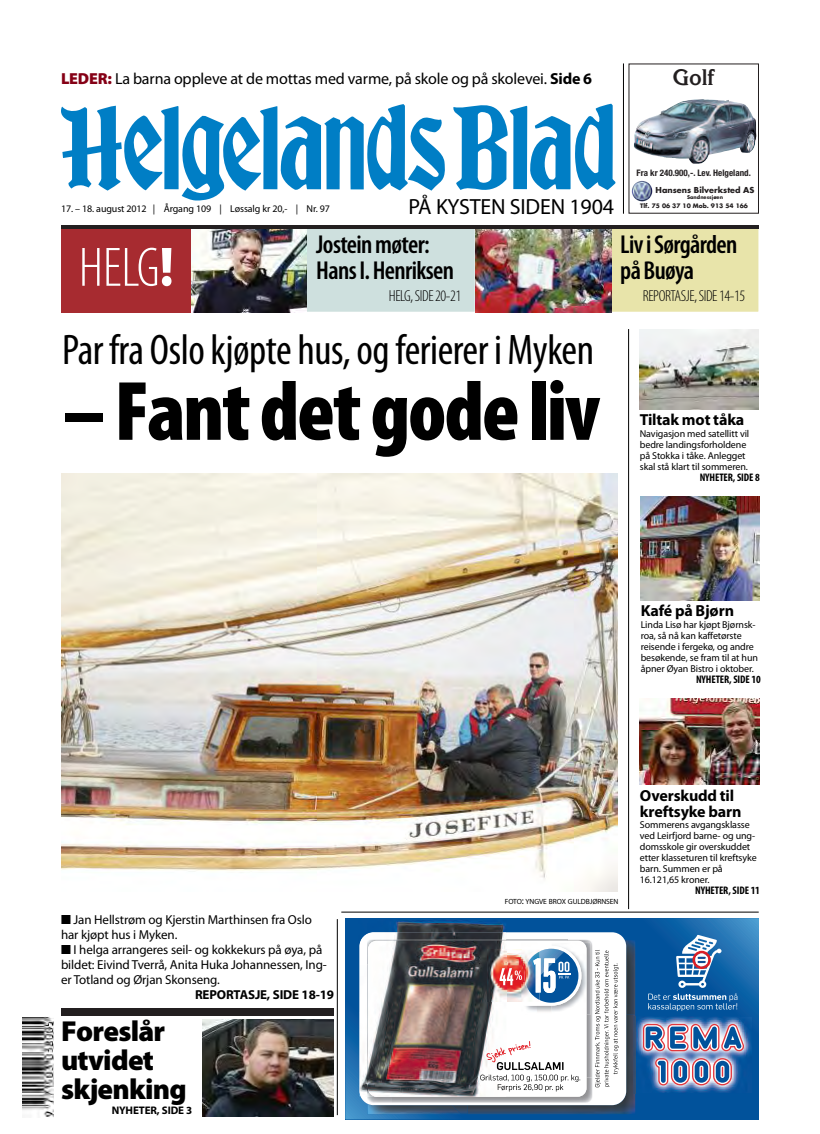
<style>
.page{position:relative;width:820px;height:1134px;background:#fff}
.page>*{position:absolute;margin:0;border:0;box-sizing:border-box;transform-origin:0 0}
.t1{font:900 condensed 85px "Myriad Pro";letter-spacing:-.025em;color:#000}
.t2{font:condensed 43px "Myriad Pro";letter-spacing:-.01em;color:#000}
.t3{font:900 29px/29px "Myriad Pro";letter-spacing:-.025em;color:#000}
.t4{font:600 condensed 26px/26px "Myriad Pro";letter-spacing:-.025em;color:#000}
.t5{font:22px "Myriad Pro";letter-spacing:-.01em;color:#000}
.t6{font:700 22px "Korinna";color:#231f20}
.t7{font:16px "Myriad Pro";letter-spacing:-.01em;color:#000}
.t8{font:700 16px/16px "Myriad Pro";letter-spacing:-.01em;color:#000}
.t9{font:300 condensed 16px "Myriad Pro";letter-spacing:-.025em;color:#000}
.t10{font:13px/15px "Myriad Pro";letter-spacing:-.01em;color:#000}
.t11{font:700 13px "Myriad Pro";letter-spacing:-.01em;color:#000}
.t12{font:700 condensed 11px "Myriad Pro";letter-spacing:-.01em;color:#000}
.t13{font:700 11px "Myriad Pro";letter-spacing:-.01em;color:#000}
.t14{font:10px/11px "Myriad Pro";letter-spacing:-.01em;color:#000}
.t15{font:700 condensed 9px "Helvetica Neue";color:#231f20}
.t16{font:700 8px "Futura";color:#231f20}
.t17{font:7.5px "Myriad Pro";letter-spacing:-.015em;color:#000}
.t18{font:700 6px "Futura";color:#231f20}
.t19{font:700 5px "Futura";color:#231f20}
.s1{font-weight:900;color:#850016}
.s2{font-weight:700}
.s3{font-size:10px}
</style>
<div class="page">
<div style="left:475px;top:227px;width:283px;height:85px;background:#e8e4aa"></div>
<div style="left:191px;top:227px;width:284px;height:85px;background:#cee0de"></div>
<div style="left:191px;top:227px;width:284px;height:85px;border:1px solid #fff"></div>
<hr style="left:623px;top:63px;width:1px;height:151px;background:#000">
<hr style="left:628px;top:329px;width:1px;height:580px;background:#000">
<hr style="left:341px;top:912px;width:417px;height:1px;background:#000">
<hr style="left:337px;top:919px;width:1px;height:196px;background:#000">
<svg style="left:453px;top:104px;width:162px;height:86px"></svg>
<svg style="left:61px;top:104px;width:384px;height:96px"></svg>
<div style="left:61px;top:227px;width:130px;height:85px;background:#a72b30"></div>
<svg style="left:82px;top:248px;width:17px;height:38px"></svg>
<svg style="left:106px;top:248px;width:65px;height:38px"></svg>
<img style="left:22px;top:1017px;width:32px;height:100px">
<img style="left:191px;top:229px;width:115px;height:83px">
<img style="left:639px;top:329px;width:119px;height:80px">
<img style="left:475px;top:229px;width:136px;height:83px">
<div style="left:61px;top:1009px;width:272px;height:7px;background:#231f20"></div>
<div style="left:345px;top:918px;width:413px;height:201px;background:#01529b"></div>
<svg style="left:345px;top:1023px;width:101px;height:96px"></svg>
<img style="left:467px;top:1052px;width:168px;height:62px">
<img style="left:461px;top:1105px;width:6px;height:9px">
<img style="left:367px;top:1104px;width:94px;height:10px">
<div style="left:359px;top:932px;width:267px;height:173px;background:#fff;border-radius:14px"></div>
<img style="left:633px;top:1052px;width:116px;height:41px">
<svg style="left:712px;top:1058px;width:19px;height:27px"></svg>
<svg style="left:654px;top:1058px;width:76px;height:27px"></svg>
<svg style="left:626px;top:918px;width:132px;height:134px"></svg>
<img style="left:392px;top:1091px;width:200px;height:12px">
<img style="left:367px;top:1097px;width:25px;height:6px">
<img style="left:396px;top:920px;width:110px;height:12px">
<img style="left:359px;top:932px;width:147px;height:165px">
<img style="left:367px;top:940px;width:113px;height:25px">
<img style="left:367px;top:965px;width:1px;height:132px">
<img style="left:368px;top:941px;width:138px;height:156px">
<svg style="left:480px;top:940px;width:138px;height:151px"></svg>
<img style="left:640px;top:496px;width:119px;height:104px">
<img style="left:639px;top:698px;width:119px;height:87px">
<img style="left:61px;top:474px;width:556px;height:417px">
<img style="left:203px;top:1019px;width:130px;height:97px">
<hr style="left:61px;top:226px;width:697px;height:3px;background:#231f20">
<img style="left:634px;top:116px;width:105px;height:48px">
<img style="left:641px;top:181px;width:11px;height:20px">
<p class="t7" style="left:61px;top:73px;width:532px"><span class="s1">LEDER:</span> La barna oppleve at de mottas med varme, på skole og på skolevei. <span class="s2">Side 6</span></p>
<p class="t6" style="left:672px;top:65px;width:44px">Golf</p>
<p class="t15" style="left:636px;top:170px;width:116px">Fra kr 240.900,-. Lev. Helgeland.</p>
<p class="t16" style="left:655px;top:186px;width:100px">Hansens Bilverksted AS</p>
<p class="t19" style="left:686px;top:195px;width:37px">Sandnessjøen</p>
<p class="t14" style="left:61px;top:204px;width:270px">17. – 18. august 2012 | Årgang 109 | Løssalg kr 20,- | Nr. 97</p>
<p class="t5" style="left:408px;top:198px;width:207px">PÅ KYSTEN SIDEN 1904</p>
<p class="t4" style="left:316px;top:233px;width:139px">Jostein møter:<br>Hans I. Henriksen</p>
<p class="t9" style="left:389px;top:290px;width:74px">HELG, SIDE 20-21</p>
<p class="t18" style="left:640px;top:203px;width:109px">Tlf. 75 06 37 10 Mob. 913 54 166</p>
<p class="t4" style="left:620px;top:233px;width:119px">Liv i Sørgården på Buøya</p>
<p class="t9" style="left:642px;top:290px;width:104px">REPORTASJE, SIDE 14-15</p>
<p class="t2" style="left:62px;top:335px;width:533px">Par fra Oslo kjøpte hus, og ferierer i Myken</p>
<p class="t1" style="left:63px;top:381px;width:538px">– Fant det gode liv</p>
<p class="t8" style="left:639px;top:413px;width:106px">Tiltak mot tåka</p>
<p class="t14" style="left:639px;top:429px;width:111px">Navigasjon med satellitt vil bedre landingsforholdene på Stokka i tåke. Anlegget skal stå klart til sommeren.</p>
<p class="t12" style="left:699px;top:473px;width:62px">NYHETER, SIDE 8</p>
<p class="t10" style="left:61px;top:913px;width:252px">■ Jan Hellstrøm og Kjerstin Marthinsen fra Oslo har kjøpt hus i Myken.</p>
<p class="t10" style="left:61px;top:943px;width:262px">■ I helga arrangeres seil- og kokkekurs på øya, på</p>
<p class="t10" style="left:61px;top:958px;width:267px">bildet: Eivind Tverrå, Anita Huka Johannessen, Ing-</p>
<p class="t10" style="left:61px;top:973px;width:160px">er Totland og Ørjan Skonseng.</p>
<p class="t11" style="left:195px;top:990px;width:141px">REPORTASJE, SIDE 18-19</p>
<p class="t3" style="left:61px;top:1019px;width:127px">Foreslår utvidet skjenking</p>
<p class="t13" style="left:112px;top:1106px;width:82px">NYHETER, SIDE 3</p>
<p class="t8" style="left:640px;top:604px;width:95px">Kafé på Bjørn</p>
<p class="t14" style="left:640px;top:620px;width:119px">Linda Lisø har kjøpt Bjørnsk&shy;roa, så nå kan kaffetørste reisende i fergekø, og andre besøkende, se fram til at hun åpner Øyan Bistro i oktober.</p>
<p class="t12" style="left:695px;top:675px;width:66px">NYHETER, SIDE 10</p>
<p class="t17" style="left:504px;top:898px;width:115px">FOTO<span class="s3">:</span> YNGVE BROX GULDBJØRNSEN</p>
<p class="t8" style="left:639px;top:789px;width:103px">Overskudd til kreftsyke barn</p>
<p class="t14" style="left:639px;top:820px;width:118px">Sommerens avgangsklasse ved Leirfjord barne- og ung&shy;domsskole gir overskuddet etter klasseturen til kreftsyke barn. Summen er på<br>16.121,65 kroner.</p>
<p class="t12" style="left:695px;top:887px;width:66px">NYHETER, SIDE 11</p>
</div>
